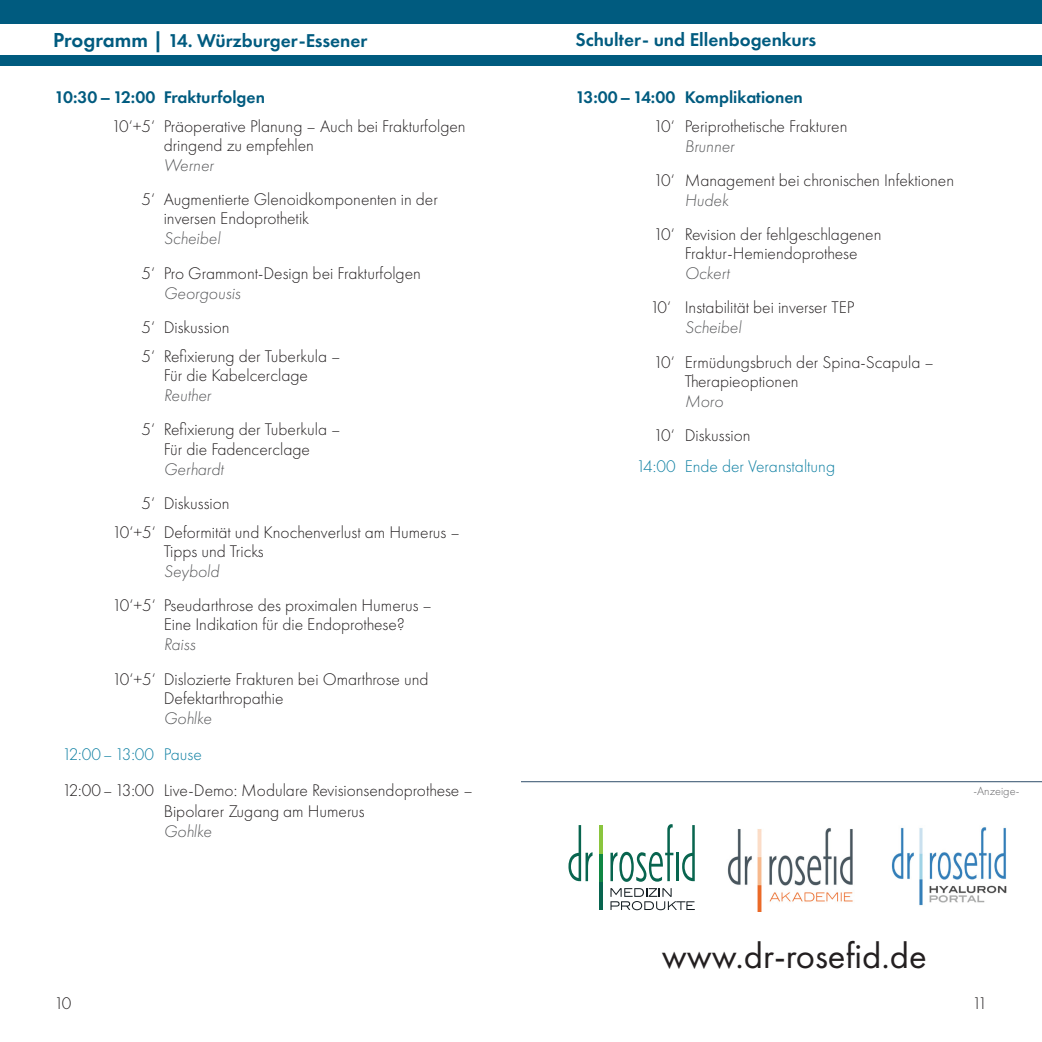
<style>
.page{position:relative;width:1042px;height:1042px;background:#fff}
.page>*{position:absolute;margin:0;border:0;box-sizing:border-box;transform-origin:0 0}
.Fließtext{font:36.75px "Futura PT";color:#231f20}
.Headline{font:600 19.25px "Futura PT";color:#005b7f}
.Fließtext-2{font:300 17.5px/19.2px "Futura PT";color:#231f20}
.Referent{font:italic 300 17.5px "Futura PT";color:#57585a}
.Pause_etc{font:300 17.5px/21px "Futura PT";color:#231f20;text-align:center}
.Pause_etc-2{font:300 17.5px "Futura PT";color:#0d7fa2}
.Headline-2{font:600 17.5px "Futura PT";color:#005b7f}
.Pause_etc-3{font:600 17.5px "Futura PT";color:#005b7f}
.Fließtext-3{font:300 12.25px "Futura PT";color:#636366}
.s1{font-size:21px}
</style>
<div class="page">
<div style="left:0;top:0;width:1042px;height:65px;background:#005b7f"></div>
<div style="left:0;top:24px;width:1042px;height:31px;background:#fff"></div>
<svg style="left:568px;top:825px;width:24px;height:56px"></svg>
<svg style="left:610px;top:824px;width:63px;height:58px"></svg>
<hr style="left:676px;top:853px;width:2px;height:28px;background:#08654f">
<hr style="left:599px;top:882px;width:3px;height:28px;background:#08654f">
<hr style="left:599px;top:853px;width:3px;height:29px;background:#108743">
<hr style="left:599px;top:825px;width:3px;height:28px;background:#8ac53e">
<svg style="left:682px;top:825px;width:13px;height:56px"></svg>
<svg style="left:610px;top:888px;width:85px;height:22px"></svg>
<img style="left:727px;top:828px;width:126px;height:83px">
<img style="left:891px;top:827px;width:116px;height:79px">
<hr style="left:521px;top:781px;width:521px;height:1px;background:#304f6a">
<p class="Headline" style="left:53px;top:29px;width:316px"><span class="s1">Programm |</span> 14. Würzburger-Essener</p>
<p class="Pause_etc-3" style="left:55px;top:86px;width:212px">10:30–12:00 Frakturfolgen</p>
<p class="Fließtext-2" style="left:164px;top:117px;width:303px;text-indent:-52px">10‘+5‘ Präoperative Planung – Auch bei Frakturfolgen dringend zu empfehlen</p>
<p class="Referent" style="left:164px;top:155px;width:52px">Werner</p>
<p class="Fließtext-2" style="left:164px;top:190px;width:276px;text-indent:-22px">5‘ Augmentierte Glenoidkomponenten in der inversen Endoprothetik</p>
<p class="Referent" style="left:164px;top:229px;width:58px">Scheibel</p>
<p class="Fließtext-2" style="left:141px;top:263px;width:281px">5‘ Pro Grammont-Design bei Frakturfolgen</p>
<p class="Referent" style="left:164px;top:283px;width:78px">Georgousis</p>
<p class="Fließtext-2" style="left:141px;top:317px;width:90px">5‘ Diskussion</p>
<p class="Fließtext-2" style="left:141px;top:347px;width:201px;text-align:center">5‘ Refixierung der Tuberkula –<br>Für die Kabelcerclage</p>
<p class="Referent" style="left:164px;top:385px;width:49px">Reuther</p>
<p class="Fließtext-2" style="left:141px;top:420px;width:201px;text-align:center">5‘ Refixierung der Tuberkula –<br>Für die Fadencerclage</p>
<p class="Referent" style="left:164px;top:459px;width:61px">Gerhardt</p>
<p class="Fließtext-2" style="left:141px;top:493px;width:90px">5‘ Diskussion</p>
<p class="Fließtext-2" style="left:164px;top:522px;width:298px;text-indent:-52px">10‘+5‘ Deformität und Knochenverlust am Humerus –<br>Tipps und Tricks</p>
<p class="Referent" style="left:164px;top:561px;width:57px">Seybold</p>
<p class="Fließtext-2" style="left:164px;top:596px;width:270px;text-indent:-52px">10‘+5‘ Pseudarthrose des proximalen Humerus –<br>Eine Indikation für die Endoprothese?</p>
<p class="Referent" style="left:164px;top:635px;width:33px">Raiss</p>
<p class="Fließtext-2" style="left:164px;top:669px;width:266px;text-indent:-52px">10‘+5‘ Dislozierte Frakturen bei Omarthrose und<br>Defektarthropathie</p>
<p class="Referent" style="left:164px;top:708px;width:49px">Gohlke</p>
<p class="Pause_etc-2" style="left:62px;top:744px;width:141px">12:00–13:00 Pause</p>
<p class="Pause_etc" style="left:62px;top:779px;width:412px">12:00–13:00 Live-Demo: Modulare Revisionsendoprothese –<br>Bipolarer Zugang am Humerus</p>
<p class="Referent" style="left:164px;top:821px;width:49px">Gohlke</p>
<p class="Headline" style="left:575px;top:28px;width:242px">Schulter- und Ellenbogenkurs</p>
<p class="Headline-2" style="left:575px;top:86px;width:229px">13:00–14:00 Komplikationen</p>
<p class="Fließtext-2" style="left:653px;top:117px;width:195px">10‘ Periprothetische Frakturen</p>
<p class="Referent" style="left:685px;top:136px;width:51px">Brunner</p>
<p class="Fließtext-2" style="left:653px;top:171px;width:302px">10‘ Management bei chronischen Infektionen</p>
<p class="Referent" style="left:685px;top:190px;width:45px">Hudek</p>
<p class="Fließtext-2" style="left:653px;top:225px;width:229px;text-align:center">10‘ Revision der fehlgeschlagenen<br>Fraktur-Hemiendoprothese</p>
<p class="Referent" style="left:685px;top:264px;width:46px">Ockert</p>
<p class="Fließtext-2" style="left:650px;top:298px;width:206px">10‘ Instabilität bei inverser TEP</p>
<p class="Referent" style="left:685px;top:318px;width:58px">Scheibel</p>
<p class="Fließtext-2" style="left:685px;top:352px;width:251px;text-indent:-31px">10‘ Ermüdungsbruch der Spina-Scapula –<br>Therapieoptionen</p>
<p class="Referent" style="left:685px;top:391px;width:40px">Moro</p>
<p class="Fließtext-2" style="left:653px;top:426px;width:99px">10‘ Diskussion</p>
<p class="Pause_etc-2" style="left:636px;top:456px;width:200px">14:00 Ende der Veranstaltung</p>
<p class="Fließtext-3" style="left:973px;top:784px;width:48px">-Anzeige-</p>
<p class="Fließtext" style="left:662px;top:933px;width:267px">www.dr-rosefid.de</p>
<p class="Pause_etc" style="left:54px;top:993px;width:19px">10</p>
<p class="Pause_etc" style="left:972px;top:993px;width:17px">11</p>
</div>
